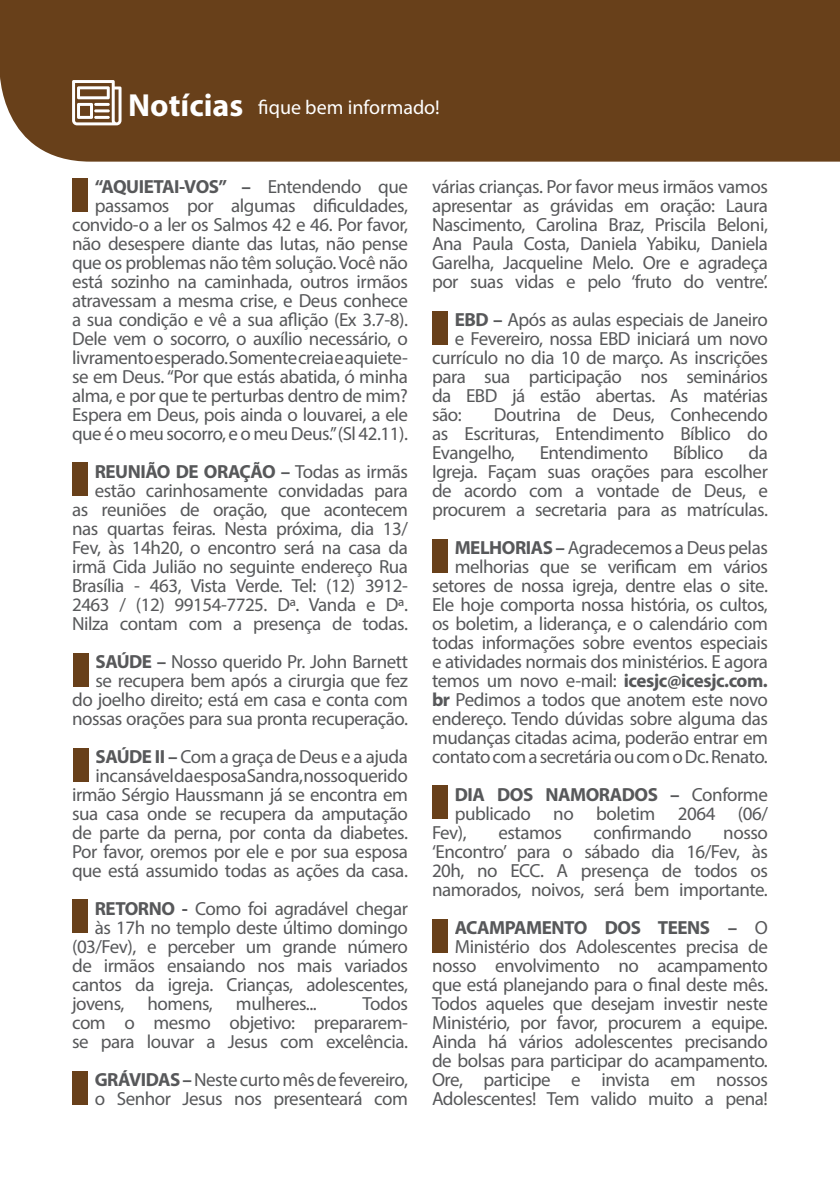
<style>
.page{position:relative;width:840px;height:1191px;background:#fff}
.page>*{position:absolute;margin:0;border:0;box-sizing:border-box;transform-origin:0 0}
.t1{font:700 32px "Myriad Pro";color:#fff}
.t2{font:20px "Myriad Pro";color:#fff}
.t3{font:19px/19px "Myriad Pro";letter-spacing:-.025em;color:#57585a;text-align:right}
.t4{font:700 19px "Myriad Pro";letter-spacing:-.025em;color:#57585a}
.s1{font-weight:700}
.s2{font-weight:400}
</style>
<div class="page">
<div style="left:0;top:0;width:839px;height:162px;background:#68401a"></div>
<svg style="left:72px;top:80px;width:49px;height:45px"></svg>
<hr style="left:94px;top:103px;width:16px;height:3px;background:#fff">
<hr style="left:94px;top:116px;width:16px;height:3px;background:#fff">
<hr style="left:94px;top:109px;width:16px;height:3px;background:#fff">
<div style="left:72px;top:178px;width:16px;height:34px;background:#68401a"></div>
<div style="left:432px;top:311px;width:15px;height:33px;background:#68401a"></div>
<div style="left:432px;top:539px;width:15px;height:33px;background:#68401a"></div>
<div style="left:432px;top:785px;width:15px;height:34px;background:#68401a"></div>
<div style="left:432px;top:919px;width:15px;height:34px;background:#68401a"></div>
<div style="left:73px;top:653px;width:16px;height:34px;background:#68401a"></div>
<div style="left:72px;top:462px;width:16px;height:34px;background:#68401a"></div>
<div style="left:72px;top:899px;width:16px;height:34px;background:#68401a"></div>
<div style="left:73px;top:748px;width:16px;height:33px;background:#68401a"></div>
<div style="left:72px;top:1071px;width:16px;height:34px;background:#68401a"></div>
<p class="t1" style="left:128px;top:84px;width:116px">Notícias</p>
<p class="t2" style="left:258px;top:95px;width:183px">fique bem informado!</p>
<p class="t3" style="left:72px;top:177px;width:337px"><span class="s1">“AQUIETAI-VOS” –</span> Entendendo que passamos por algumas dificuldades, convido-o a ler os Salmos 42 e 46. Por favor, não desespere diante das lutas, não pense que os problemas não têm solução. Você não está sozinho na caminhada, outros irmãos atravessam a mesma crise, e Deus conhece a sua condição e vê a sua aflição (Ex 3.7-8).<br>Dele vem o socorro, o auxílio necessário, o livramento esperado. Somente creia e aquiete&shy;se em Deus. “Por que estás abatida, ó minha alma, e por que te perturbas dentro de mim?<br>Espera em Deus, pois ainda o louvarei, a ele que é o meu socorro, e o meu Deus.” (Sl 42.11).</p>
<p class="t3" style="left:72px;top:462px;width:337px"><span class="s1">REUNIÃO DE ORAÇÃO –</span> Todas as irmãs estão carinhosamente convidadas para<br>as reuniões de oração, que acontecem nas quartas feiras. Nesta próxima, dia 13/ Fev, às 14h20, o encontro será na casa da irmã Cida Julião no seguinte endereço Rua Brasília - 463, Vista Verde. Tel: (12) 3912- 2463 / (12) 99154-7725. Dª. Vanda e Dª.<br>Nilza contam com a presença de todas.</p>
<p class="t3" style="left:72px;top:652px;width:337px"><span class="s1">SAÚDE –</span> Nosso querido Pr. John Barnett<br>se recupera bem após a cirurgia que fez do joelho direito; está em casa e conta com nossas orações para sua pronta recuperação.</p>
<p class="t3" style="left:72px;top:747px;width:337px"><span class="s1">SAÚDE II –</span> Com a graça de Deus e a ajuda incansável da esposa Sandra, nosso querido irmão Sérgio Haussmann já se encontra em sua casa onde se recupera da amputação de parte da perna, por conta da diabetes.<br>Por favor, oremos por ele e por sua esposa que está assumido todas as ações da casa.</p>
<p class="t3" style="left:95px;top:899px;width:314px"><span class="s1">RETORNO -</span> Como foi agradável chegar</p>
<p class="t3" style="left:95px;top:918px;width:314px">às 17h no templo deste último domingo</p>
<p class="t3" style="left:72px;top:937px;width:337px">(03/Fev), e perceber um grande número</p>
<p class="t3" style="left:72px;top:956px;width:337px">de irmãos ensaiando nos mais variados</p>
<p class="t3" style="left:72px;top:975px;width:337px">cantos da igreja. Crianças, adolescentes,</p>
<p class="t3" style="left:72px;top:994px;width:246px">jovens, homens, mulheres...</p>
<p class="t3" style="left:72px;top:994px;width:337px;text-align:justify;text-indent:290px">Todos com o mesmo objetivo: prepararem&shy;se para louvar a Jesus com excelência.</p>
<p class="t3" style="left:95px;top:1070px;width:314px;text-align:left"><span class="s1">GRÁVIDAS –</span> Neste curto mês de fevereiro, o Senhor Jesus nos presenteará com</p>
<p class="t3" style="left:432px;top:177px;width:337px;text-align:justify">várias crianças. Por favor meus irmãos vamos apresentar as grávidas em oração: Laura Nascimento, Carolina Braz, Priscila Beloni, Ana Paula Costa, Daniela Yabiku, Daniela Garelha, Jacqueline Melo. Ore e agradeça por suas vidas e pelo ‘fruto do ventre’.</p>
<p class="t3" style="left:454px;top:310px;width:314px"><span class="s1">EBD –</span> Após as aulas especiais de Janeiro</p>
<p class="t3" style="left:454px;top:329px;width:314px">e Fevereiro, nossa EBD iniciará um novo</p>
<p class="t3" style="left:432px;top:348px;width:337px">currículo no dia 10 de março. As inscrições</p>
<p class="t3" style="left:432px;top:367px;width:337px">para sua participação nos seminários</p>
<p class="t3" style="left:432px;top:386px;width:337px">da EBD já estão abertas. As matérias</p>
<p class="t3" style="left:432px;top:405px;width:31px">são:</p>
<p class="t3" style="left:432px;top:405px;width:337px;text-align:justify;text-indent:62px">Doutrina de Deus, Conhecendo as Escrituras, Entendimento Bíblico do Evangelho,</p>
<p class="t3" style="left:432px;top:443px;width:337px;text-align:justify;text-indent:316px">da Igreja. Façam suas orações para escolher de acordo com a vontade de Deus, e procurem a secretaria para as matrículas.</p>
<p class="t3" style="left:432px;top:538px;width:337px"><span class="s1">MELHORIAS –</span> Agradecemos a Deus pelas melhorias que se verificam em vários setores de nossa igreja, dentre elas o site.<br>Ele hoje comporta nossa história, os cultos, os boletim, a liderança, e o calendário com todas informações sobre eventos especiais e atividades normais dos ministérios. E agora temos um novo e-mail: <span class="s1">icesjc@icesjc.com. br</span> Pedimos a todos que anotem este novo endereço. Tendo dúvidas sobre alguma das mudanças citadas acima, poderão entrar em contato com a secretária ou com o Dc. Renato.</p>
<p class="t4" style="left:454px;top:782px;width:314px">DIA DOS NAMORADOS – <span class="s2">Conforme</span></p>
<p class="t3" style="left:454px;top:804px;width:314px">publicado no boletim 2064 (06/</p>
<p class="t3" style="left:432px;top:823px;width:36px">Fev),</p>
<p class="t3" style="left:498px;top:823px;width:65px">estamos</p>
<p class="t3" style="left:593px;top:823px;width:100px">confirmando</p>
<p class="t3" style="left:539px;top:443px;width:110px">Entendimento</p>
<p class="t3" style="left:672px;top:443px;width:52px">Bíblico</p>
<p class="t3" style="left:432px;top:823px;width:337px;text-align:justify;text-indent:291px">nosso ‘Encontro’ para o sábado dia 16/Fev, às 20h, no ECC. A presença de todos os namorados, noivos, será bem importante.</p>
<p class="t3" style="left:432px;top:918px;width:337px"><span class="s1">ACAMPAMENTO DOS TEENS –</span> O Ministério dos Adolescentes precisa de nosso envolvimento no acampamento que está planejando para o final deste mês.<br>Todos aqueles que desejam investir neste Ministério, por favor, procurem a equipe.<br>Ainda há vários adolescentes precisando de bolsas para participar do acampamento.<br>Ore, participe e invista em nossos Adolescentes! Tem valido muito a pena!</p>
</div>
